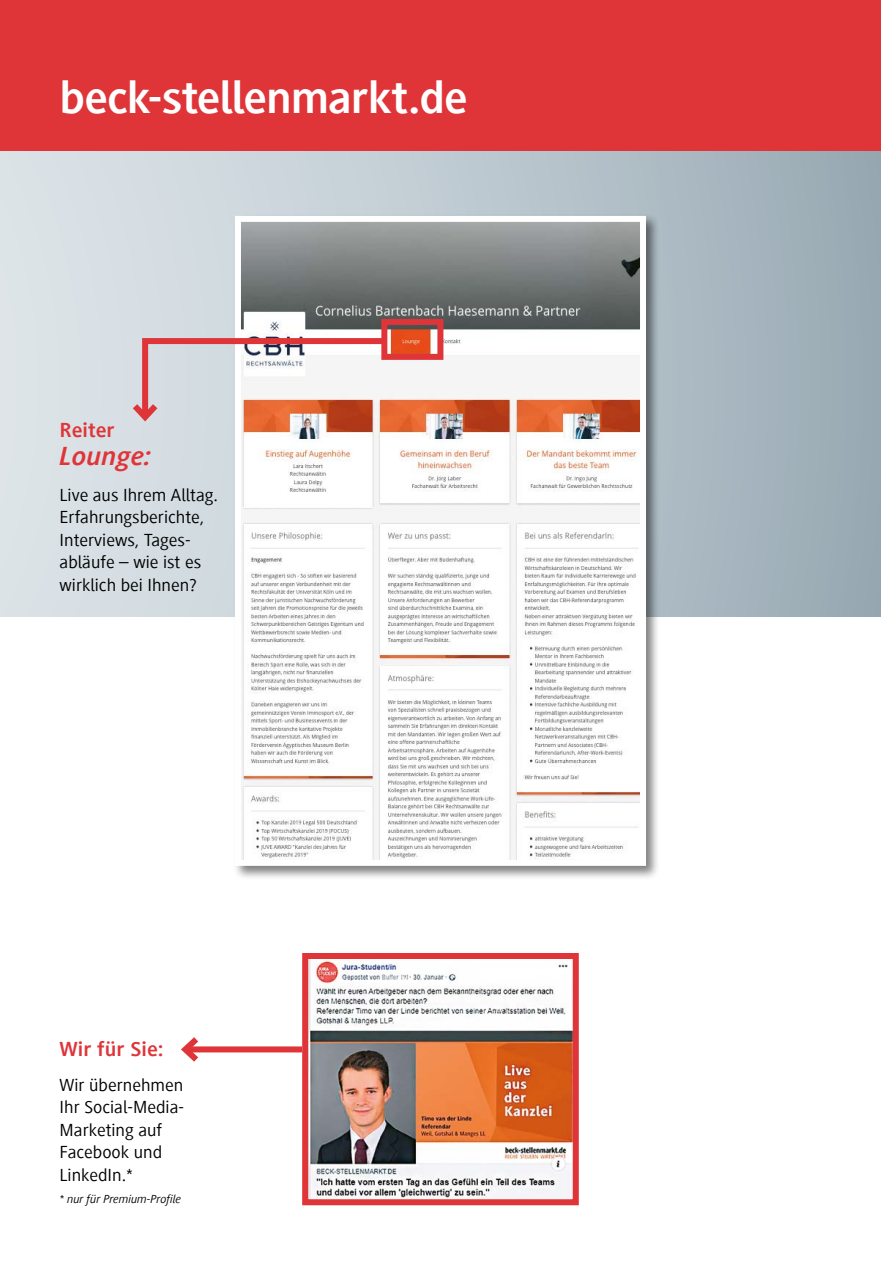
<style>
.page{position:relative;width:881px;height:1263px;background:#fff}
.page>*{position:absolute;margin:0;border:0;box-sizing:border-box;transform-origin:0 0}
.t1{font:700 46.5px "Generis Sans Com";letter-spacing:-.02em;color:#fff;scale:1.04 1}
.t2{font:italic 700 27px "Generis Sans Com";color:#df3539;scale:1.06 1}
.t3{font:700 21px "Generis Sans Com";color:#df3539;scale:1.06 1}
.t4{font:18px/22.5px "Generis Sans Com";color:#000;scale:1.06 1}
.t5{font:italic 12px "Generis Sans Com";color:#000;scale:1.06 1}
</style>
<div class="page">
<div style="left:0;top:149px;width:880px;height:468px;background:linear-gradient(to right,#e2e8ec,#9bacb6)"></div>
<div style="left:0;top:0;width:880px;height:150px;background:#df3539"></div>
<img style="left:299px;top:953px;width:280px;height:253px">
<div style="left:185px;top:1046px;width:117px;height:6px;background:#df3539"></div>
<svg style="left:181px;top:1037px;width:23px;height:25px"></svg>
<div style="left:232px;top:213px;width:428px;height:667px;background:#000;opacity:.5"></div>
<img style="left:242px;top:223px;width:396px;height:636px">
<div style="left:235px;top:216px;width:410px;height:650px;border:6px solid #fff"></div>
<div style="left:381px;top:319px;width:62px;height:41px;border:6px solid #df3539"></div>
<svg style="left:126px;top:335px;width:265px;height:91px"></svg>
<h1 class="t1" style="left:60px;top:72px;width:394px">beck-stellenmarkt.de</h1>
<p class="t3" style="left:60px;top:418px;width:54px">Reiter</p>
<h2 class="t2" style="left:60px;top:442px;width:88px">Lounge:</h2>
<p class="t4" style="left:60px;top:483px;width:151px">Live aus Ihrem Alltag.<br>Erfahrungsberichte,<br>Interviews, Tages&shy;abläufe – wie ist es wirklich bei Ihnen?</p>
<p class="t3" style="left:60px;top:1037px;width:100px">Wir für Sie:</p>
<p class="t4" style="left:60px;top:1074px;width:119px">Wir übernehmen<br>Ihr Social-Media-<br>Marketing auf<br>Facebook und<br>LinkedIn.*</p>
<p class="t5" style="left:60px;top:1193px;width:116px">* nur für Premium-Profile</p>
</div>
